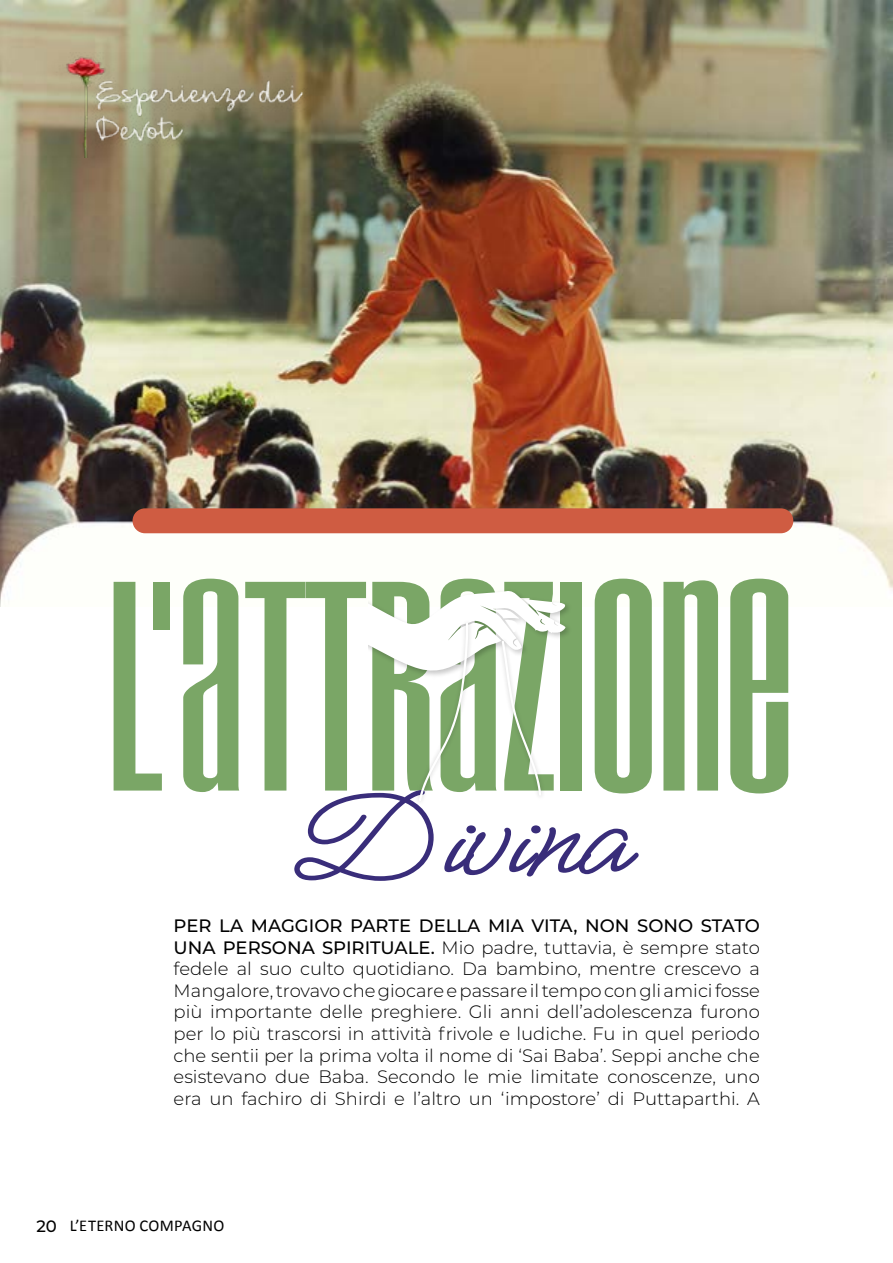
<style>
.page{position:relative;width:893px;height:1263px;background:#fff}
.page>*{position:absolute;margin:0;border:0;box-sizing:border-box;transform-origin:0 0}
.t1{font:243px "Droid 1997";letter-spacing:-.02em;color:#7aa666;scale:1.17 1}
.t2{font:129px "Meow Script";letter-spacing:-.02em;color:#392d7a;scale:1.17 1}
.t3{font:300 18px/21.6px "Montserrat";color:#000;text-align:justify}
.t4{font:16.5px "Calibri";letter-spacing:.015em;color:#000}
.s1{font-weight:500}
.s2{font-family:"Montserrat";font-weight:500}
</style>
<div class="page">
<img style="left:0;top:0;width:893px;height:606px">
<div style="left:133px;top:508px;width:660px;height:25px;background:#cf5c42;border-radius:12px"></div>
<img style="left:368px;top:585px;width:206px;height:50px">
<svg style="left:368px;top:589px;width:198px;height:212px"></svg>
<img style="left:44px;top:53px;width:270px;height:105px">
<h1 class="t1" style="left:105px;top:542px;width:593px">L’ATTRAZIONE</h1>
<h2 class="t2" style="left:277px;top:753px;width:298px">Divina</h2>
<p class="t3" style="left:174px;top:914px;width:588px"><span class="s1">PER LA MAGGIOR PARTE DELLA MIA VITA, NON SONO STATO UNA PERSONA SPIRITUALE.</span> Mio padre, tuttavia, è sempre stato fedele al suo culto quotidiano. Da bambino, mentre crescevo a Mangalore, trovavo che giocare e passare il tempo con gli amici fosse più importante delle preghiere. Gli anni dell’adolescenza furono per lo più trascorsi in attività frivole e ludiche. Fu in quel periodo che sentii per la prima volta il nome di ‘Sai Baba’. Seppi anche che esistevano due Baba. Secondo le mie limitate conoscenze, uno era un fachiro di Shirdi e l’altro un ‘impostore’ di Puttaparthi. A</p>
<p class="t4" style="left:37px;top:1215px;width:189px"><span class="s2">20</span> L’ETERNO COMPAGNO</p>
</div>
